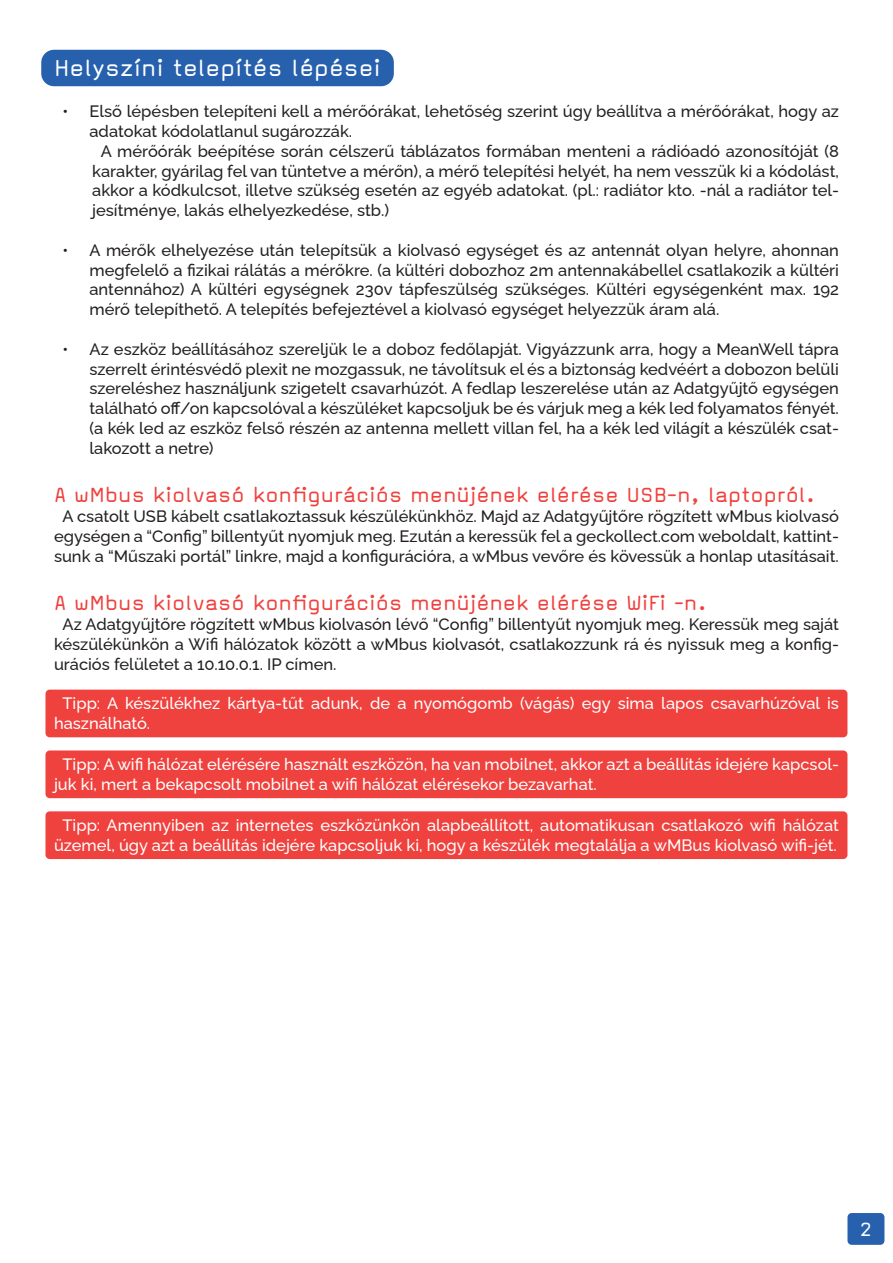
<style>
.page{position:relative;width:893px;height:1263px;background:#fff}
.page>*{position:absolute;margin:0;border:0;box-sizing:border-box;transform-origin:0 0}
.geck_Heading1{font:27px "Magda Clean Latin";color:#fff}
.geck_Heading2{font:24px "Magda Clean Latin";color:#ef413d}
.t1{font:22.5px "Magda Clean Latin";color:#fff}
.geck_body{font:100 16.5px/19.8px "Raleway";color:#231f20;text-align:justify}
.geck_relevant{font:100 16.5px/19.8px "Raleway";color:#fff}
</style>
<div class="page">
<div style="left:847px;top:1213px;width:37px;height:32px;background:#2761ae;border-radius:4px"></div>
<div style="left:41px;top:50px;width:353px;height:36px;background:#2761ae;border-radius:13px"></div>
<div style="left:45px;top:690px;width:802px;height:47px;background:#ef413d;border-radius:4px"></div>
<div style="left:45px;top:750px;width:802px;height:48px;background:#ef413d;border-radius:4px"></div>
<div style="left:45px;top:811px;width:802px;height:48px;background:#ef413d;border-radius:4px"></div>
<p class="geck_Heading1" style="left:54px;top:54px;width:329px">Helyszíni telepítés lépései</p>
<p class="geck_body" style="left:90px;top:100px;width:751px;text-indent:-27px">• Első lépésben telepíteni kell a mérőórákat, lehetőség szerint úgy beállítva a mérőórákat, hogy az adatokat kódolatlanul sugározzák.</p>
<p class="geck_body" style="left:92px;top:139px;width:748px;text-indent:9px">A mérőórák beépítése során célszerű táblázatos formában menteni a rádióadó azonosítóját (8 karakter, gyárilag fel van tüntetve a mérőn), a mérő telepítési helyét, ha nem vesszük ki a kódolást, akkor a kódkulcsot, illetve szükség esetén az egyéb adatokat. (pl.: radiátor kto. -nál a radiátor tel&shy;jesítménye, lakás elhelyezkedése, stb.)</p>
<p class="geck_body" style="left:90px;top:238px;width:751px;text-indent:-27px">• A mérők elhelyezése után telepítsük a kiolvasó egységet és az antennát olyan helyre, ahonnan megfelelő a fizikai rálátás a mérőkre. (a kültéri dobozhoz 2m antennakábellel csatlakozik a kültéri antennához) A kültéri egységnek 230v tápfeszülség szükséges. Kültéri egységenként max. 192 mérő telepíthető. A telepítés befejeztével a kiolvasó egységet helyezzük áram alá.</p>
<p class="geck_body" style="left:90px;top:337px;width:751px;text-indent:-27px">• Az eszköz beállításához szereljük le a doboz fedőlapját. Vigyázzunk arra, hogy a MeanWell tápra szerrelt érintésvédő plexit ne mozgassuk, ne távolítsuk el és a biztonság kedvéért a dobozon belüli szereléshez használjunk szigetelt csavarhúzót. A fedlap leszerelése után az Adatgyűjtő egységen található off/on kapcsolóval a készüléket kapcsoljuk be és várjuk meg a kék led folyamatos fényét. (a kék led az eszköz felső részén az antenna mellett villan fel, ha a kék led világít a készülék csat&shy;lakozott a netre)</p>
<p class="geck_Heading2" style="left:54px;top:483px;width:763px">A wMbus kiolvasó konfigurációs menüjének elérése USB-n, laptopról.</p>
<p class="geck_body" style="left:54px;top:505px;width:786px;text-align:center">A csatolt USB kábelt csatlakoztassuk készülékünkhöz. Majd az Adatgyűjtőre rögzített wMbus kiolvasó egységen a “Config” billentyűt nyomjuk meg. Ezután a keressük fel a geckollect.com weboldalt, kattint&shy;sunk a “Műszaki portál” linkre, majd a konfigurációra, a wMbus vevőre és kövessük a honlap utasításait.</p>
<p class="geck_Heading2" style="left:54px;top:591px;width:654px">A wMbus kiolvasó konfigurációs menüjének elérése WiFi -n.</p>
<p class="geck_body" style="left:54px;top:613px;width:786px;text-indent:9px">Az Adatgyűjtőre rögzített wMbus kiolvasón lévő “Config” billentyűt nyomjuk meg. Keressük meg saját készülékünkön a Wifi hálózatok között a wMbus kiolvasót, csatlakozzunk rá és nyissuk meg a konfig&shy;urációs felületet a 10.10.0.1. IP címen.</p>
<p class="geck_relevant" style="left:54px;top:692px;width:786px;text-indent:9px">Tipp: A készülékhez kártya-tűt adunk, de a nyomógomb (vágás) egy sima lapos csavarhúzóval is használható.</p>
<p class="geck_relevant" style="left:54px;top:753px;width:786px;text-indent:9px">Tipp: A wifi hálózat elérésére használt eszközön, ha van mobilnet, akkor azt a beállítás idejére kapcsol&shy;juk ki, mert a bekapcsolt mobilnet a wifi hálózat elérésekor bezavarhat.</p>
<p class="geck_relevant" style="left:54px;top:813px;width:786px;text-align:center">Tipp: Amennyiben az internetes eszközünkön alapbeállított, automatikusan csatlakozó wifi hálózat üzemel, úgy azt a beállítás idejére kapcsoljuk ki, hogy a készülék megtalálja a wMBus kiolvasó wifi-jét.</p>
<h3 class="t1" style="left:860px;top:1217px;width:13px">2</h3>
</div>
